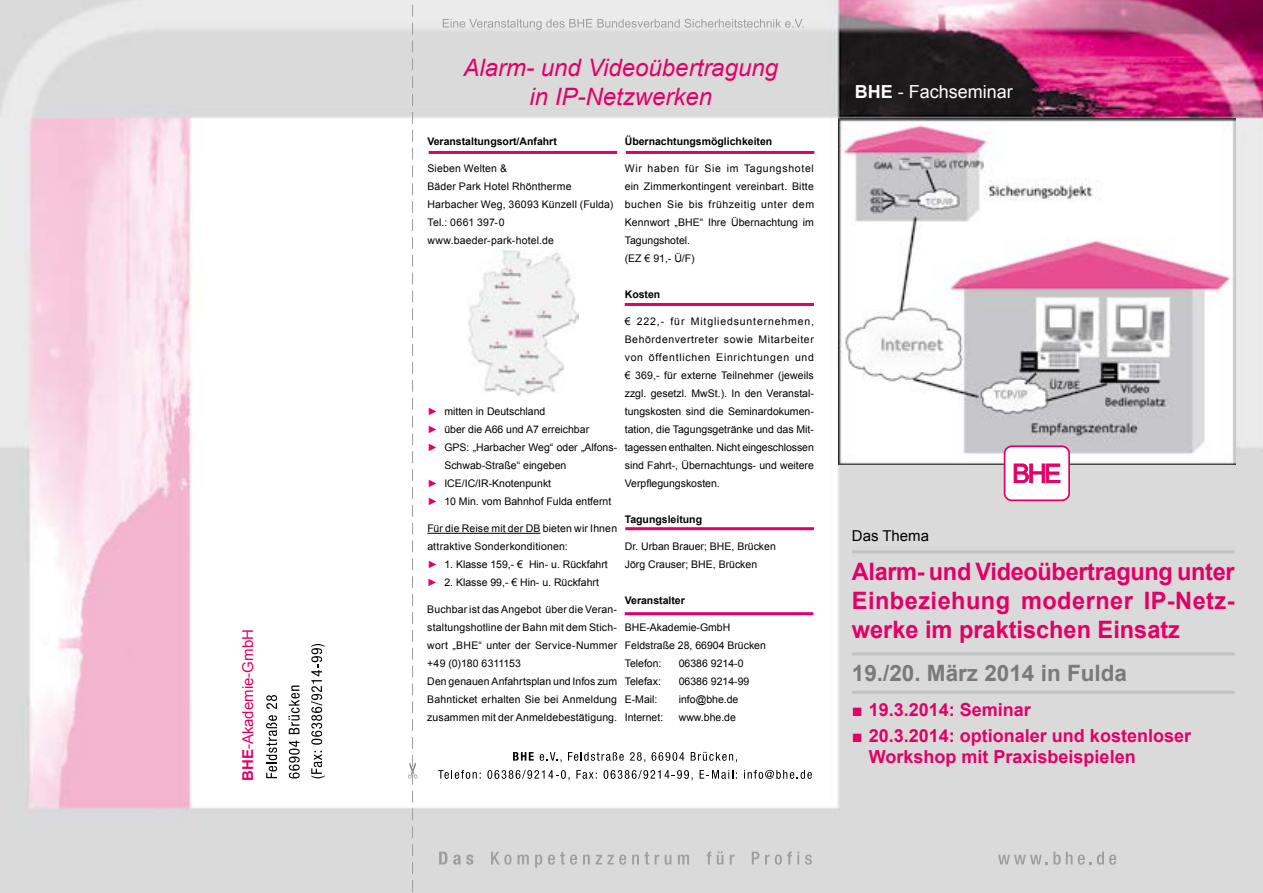
<style>
.page{position:relative;width:1263px;height:893px;background:#fff}
.page>*{position:absolute;margin:0;border:0;box-sizing:border-box;transform-origin:0 0}
.t1{font:700 24px/28.8px "Arial";color:#e30066;text-align:justify}
.t2{font:italic 24px/28.8px "Arial";color:#e30066;text-align:center}
.t3{font:700 22.5px "Arial";color:#797a7c}
.t4{font:700 18px/21.6px "Arial";color:#e30066}
.t5{font:18px "Arial";color:#fff}
.t6{font:15px "Arial";color:#e30066}
.t7{font:15px "Arial";color:#000}
.t8{font:10.5px/18px "Arial";letter-spacing:.005em;color:#000}
.t9{font:700 10.5px "Arial";color:#000}
.s1{font-weight:700}
.s2{color:#e30066}
.s3{font-weight:400}
</style>
<div class="page">
<img style="left:0;top:0;width:1263px;height:893px">
<svg style="left:311px;top:751px;width:14px;height:27px"></svg>
<svg style="left:311px;top:644px;width:14px;height:101px"></svg>
<svg style="left:289px;top:740px;width:11px;height:38px"></svg>
<svg style="left:288px;top:685px;width:12px;height:49px"></svg>
<svg style="left:266px;top:715px;width:11px;height:63px"></svg>
<svg style="left:266px;top:695px;width:11px;height:14px"></svg>
<svg style="left:998px;top:852px;width:74px;height:13px"></svg>
<svg style="left:1078px;top:855px;width:13px;height:10px"></svg>
<svg style="left:1097px;top:852px;width:19px;height:13px"></svg>
<svg style="left:439px;top:852px;width:34px;height:13px"></svg>
<svg style="left:491px;top:852px;width:20px;height:13px"></svg>
<svg style="left:517px;top:855px;width:12px;height:9px"></svg>
<svg style="left:535px;top:855px;width:7px;height:13px"></svg>
<svg style="left:548px;top:852px;width:29px;height:13px"></svg>
<svg style="left:583px;top:855px;width:43px;height:10px"></svg>
<svg style="left:632px;top:852px;width:17px;height:13px"></svg>
<svg style="left:655px;top:855px;width:4px;height:9px"></svg>
<svg style="left:665px;top:855px;width:6px;height:10px"></svg>
<svg style="left:678px;top:855px;width:11px;height:9px"></svg>
<svg style="left:707px;top:851px;width:4px;height:13px"></svg>
<svg style="left:717px;top:851px;width:6px;height:14px"></svg>
<svg style="left:730px;top:855px;width:4px;height:9px"></svg>
<svg style="left:752px;top:852px;width:7px;height:12px"></svg>
<svg style="left:765px;top:851px;width:34px;height:14px"></svg>
<svg style="left:805px;top:855px;width:7px;height:10px"></svg>
<svg style="left:408px;top:0;width:9px;height:893px"></svg>
<svg style="left:438px;top:770px;width:43px;height:9px"></svg>
<svg style="left:487px;top:770px;width:82px;height:10px"></svg>
<svg style="left:576px;top:770px;width:21px;height:9px"></svg>
<svg style="left:603px;top:770px;width:90px;height:10px"></svg>
<svg style="left:699px;top:770px;width:38px;height:9px"></svg>
<svg style="left:744px;top:770px;width:68px;height:9px"></svg>
<svg style="left:513px;top:752px;width:21px;height:9px"></svg>
<svg style="left:540px;top:752px;width:21px;height:10px"></svg>
<svg style="left:568px;top:752px;width:56px;height:9px"></svg>
<svg style="left:630px;top:752px;width:15px;height:10px"></svg>
<svg style="left:651px;top:752px;width:33px;height:9px"></svg>
<svg style="left:691px;top:752px;width:46px;height:10px"></svg>
<svg style="left:443px;top:19px;width:361px;height:11px;background:#d6d6d6"></svg>
<div style="left:242px;top:615px;width:19px;height:166px;background:#fff"></div>
<hr style="left:852px;top:550px;width:382px;height:3px;background:#c0c1c2">
<hr style="left:852px;top:652px;width:382px;height:3px;background:#c0c1c2">
<hr style="left:852px;top:691px;width:382px;height:3px;background:#c0c1c2">
<img style="left:838px;top:118px;width:397px;height:347px">
<div style="left:1004px;top:446px;width:65px;height:54px;background:#fff;border-radius:7px"></div>
<div style="left:1004px;top:445px;width:66px;height:56px;border:2px solid #e30066;border-radius:7px"></div>
<svg style="left:1013px;top:463px;width:47px;height:20px"></svg>
<hr style="left:626px;top:151px;width:188px;height:3px;background:#e30066">
<hr style="left:625px;top:303px;width:189px;height:3px;background:#e30066">
<hr style="left:625px;top:527px;width:189px;height:3px;background:#e30066">
<hr style="left:625px;top:612px;width:188px;height:3px;background:#e30066">
<hr style="left:427px;top:533px;width:114px;height:1px;background:#000">
<img style="left:468px;top:249px;width:110px;height:146px">
<hr style="left:429px;top:151px;width:188px;height:3px;background:#e30066">
<h3 class="t6" style="left:238px;top:781px;width:153px;rotate:-90deg"><span class="s1">BHE</span>-Akademie-GmbH</h3>
<h1 class="t2" style="left:464px;top:54px;width:316px">Alarm- und Videoübertragung in IP-Netzwerken</h1>
<p class="t9" style="left:625px;top:135px;width:149px">Übernachtungsmöglichkeiten</p>
<p class="t8" style="left:625px;top:160px;width:191px">Wir haben für Sie im Tagungshotel ein Zimmerkontingent vereinbart. Bitte buchen Sie bis frühzeitig unter dem<br>Kennwort „BHE“ Ihre Übernachtung im<br>Tagungshotel.<br>(EZ € 91,- Ü/F)</p>
<p class="t9" style="left:625px;top:288px;width:37px">Kosten</p>
<p class="t8" style="left:625px;top:313px;width:191px;text-align:justify">€ 222,- für Mitgliedsunternehmen, Behördenvertreter sowie Mitarbeiter von öffentlichen Einrichtungen und € 369,- für externe Teilnehmer (jeweils zzgl. gesetzl. MwSt.). In den Veranstal&shy;tungskosten sind die Seminardokumen&shy;tation, die Tagungsgetränke und das Mit&shy;tagessen enthalten. Nicht eingeschlossen sind Fahrt-, Übernachtungs- und weitere Verpflegungskosten.</p>
<p class="t9" style="left:625px;top:512px;width:79px">Tagungsleitung</p>
<p class="t8" style="left:625px;top:538px;width:153px">Dr. Urban Brauer; BHE, Brücken<br>Jörg Crauser; BHE, Brücken</p>
<p class="t9" style="left:625px;top:593px;width:62px">Veranstalter</p>
<p class="t8" style="left:625px;top:618px;width:143px">BHE-Akademie-GmbH<br>Feldstraße 28, 66904 Brücken<br>Telefon:</p>
<p class="t9" style="left:427px;top:135px;width:131px">Veranstaltungsort/Anfahrt</p>
<p class="t8" style="left:427px;top:160px;width:187px">Sieben Welten &amp;<br>Bäder Park Hotel Rhöntherme<br>Harbacher Weg, 36093 Künzell (Fulda)<br>Tel.: 0661 397-0 www.baeder-park-hotel.de</p>
<p class="t8" style="left:427px;top:403px;width:119px"><span class="s2">►</span> mitten in Deutschland</p>
<p class="t8" style="left:427px;top:421px;width:163px"><span class="s2">►</span> über die A66 und A7 erreichbar</p>
<p class="t8" style="left:427px;top:439px;width:191px"><span class="s2">►</span> GPS: „Harbacher Weg“ oder „Alfons-</p>
<p class="t8" style="left:444px;top:457px;width:123px">Schwab-Straße“ eingeben</p>
<p class="t8" style="left:427px;top:475px;width:125px"><span class="s2">►</span> ICE/IC/IR-Knotenpunkt</p>
<p class="t8" style="left:427px;top:493px;width:185px"><span class="s2">►</span> 10 Min. vom Bahnhof Fulda entfernt</p>
<p class="t8" style="left:427px;top:520px;width:191px">Für die Reise mit der DB bieten wir Ihnen attraktive Sonderkonditionen:<br><span class="s2">►</span> 1. Klasse 159,- € Hin- u. Rückfahrt <span class="s2">►</span> 2. Klasse 99,- € Hin- u. Rückfahrt</p>
<p class="t8" style="left:427px;top:601px;width:191px">Buchbar ist das Angebot über die Veran&shy;staltungshotline der Bahn mit dem Stich&shy;wort „BHE“ unter der Service-Nummer +49 (0)180 6311153<br>Den genauen Anfahrtsplan und Infos zum Bahnticket erhalten Sie bei Anmeldung zusammen mit der Anmeldebestätigung.</p>
<p class="t8" style="left:679px;top:654px;width:66px">06386 9214-0</p>
<p class="t8" style="left:625px;top:672px;width:38px">Telefax:</p>
<p class="t8" style="left:679px;top:672px;width:72px">06386 9214-99</p>
<p class="t8" style="left:625px;top:690px;width:34px">E-Mail:</p>
<p class="t8" style="left:679px;top:690px;width:61px">info@bhe.de</p>
<p class="t8" style="left:625px;top:708px;width:40px">Internet:</p>
<p class="t8" style="left:679px;top:708px;width:59px">www.bhe.de</p>
<h3 class="t5" style="left:855px;top:80px;width:160px"><span class="s1">BHE</span> - Fachseminar</h3>
<h3 class="t7" style="left:852px;top:526px;width:79px">Das Thema</h3>
<h1 class="t1" style="left:852px;top:558px;width:384px">Alarm- und Videoübertragung unter Einbeziehung moderner IP-Netz&shy;werke im praktischen Einsatz</h1>
<h2 class="t3" style="left:852px;top:658px;width:277px">19./20. März 2014 in Fulda</h2>
<h3 class="t4" style="left:852px;top:699px;width:181px"><span class="s3">■</span> 19.3.2014: Seminar</h3>
<h3 class="t4" style="left:869px;top:725px;width:324px;text-indent:-17px"><span class="s3">■</span> 20.3.2014: optionaler und kostenloser<br>Workshop mit Praxisbeispielen</h3>
</div>
